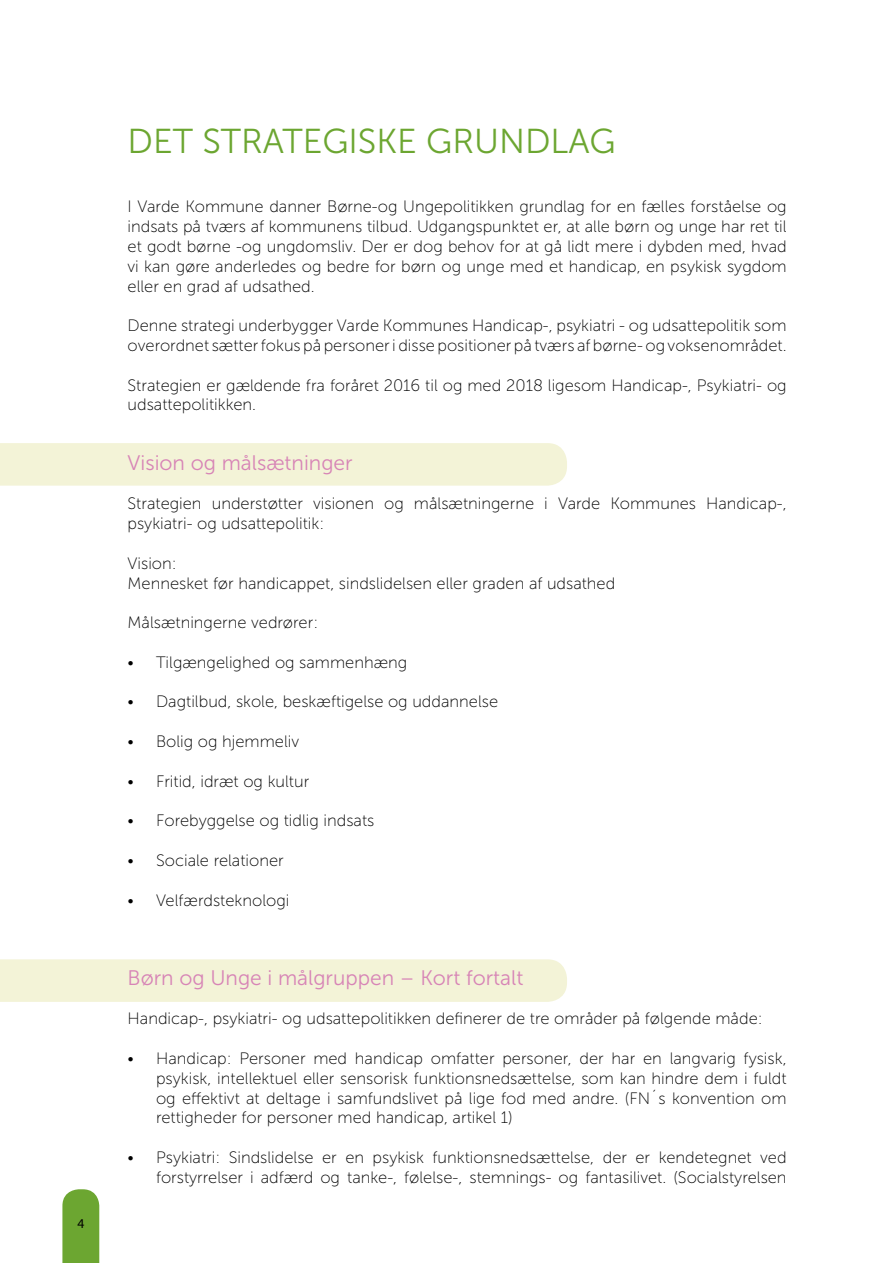
<style>
.page{position:relative;width:893px;height:1263px;background:#fff}
.page>*{position:absolute;margin:0;border:0;box-sizing:border-box;transform-origin:0 0}
.t1{font:34.5px "Museo Sans 300";color:#6ca631}
.t2{font:21px "Museo Sans 300";color:#d784b6}
.t3{font:16.5px/19.8px "Museo Sans 100";color:#000}
.t4{font:13.5px "Myriad Pro";color:#000}
</style>
<div class="page">
<div style="left:0;top:959px;width:567px;height:43px;background:#f3f3d7"></div>
<div style="left:0;top:443px;width:567px;height:43px;background:#f3f3d7"></div>
<svg style="left:62px;top:1189px;width:37px;height:74px;background:#73aa3c"></svg>
<p class="t4" style="left:77px;top:1215px;width:8px">4</p>
<h1 class="t1" style="left:128px;top:123px;width:490px">DET STRATEGISKE GRUNDLAG</h1>
<p class="t3" style="left:128px;top:197px;width:661px;text-align:justify">I Varde Kommune danner Børne-og Ungepolitikken grundlag for en fælles forståelse og indsats på tværs af kommunens tilbud. Udgangspunktet er, at alle børn og unge har ret til et godt børne -og ungdomsliv. Der er dog behov for at gå lidt mere i dybden med, hvad vi kan gøre anderledes og bedre for børn og unge med et handicap, en psykisk sygdom eller en grad af udsathed.</p>
<p class="t3" style="left:128px;top:316px;width:661px">Denne strategi underbygger Varde Kommunes Handicap-, psykiatri - og udsattepolitik som overordnet sætter fokus på personer i disse positioner på tværs af børne- og voksenområdet.</p>
<p class="t3" style="left:128px;top:375px;width:661px">Strategien er gældende fra foråret 2016 til og med 2018 ligesom Handicap-, Psykiatri- og udsattepolitikken.</p>
<p class="t2" style="left:128px;top:451px;width:227px">Vision og målsætninger</p>
<p class="t3" style="left:128px;top:494px;width:661px">Strategien understøtter visionen og målsætningerne i Varde Kommunes Handicap-, psykiatri- og udsattepolitik:</p>
<p class="t3" style="left:128px;top:553px;width:489px">Vision:<br>Mennesket før handicappet, sindslidelsen eller graden af udsathed</p>
<p class="t3" style="left:128px;top:613px;width:192px">Målsætningerne vedrører:</p>
<p class="t3" style="left:128px;top:652px;width:281px">• Tilgængelighed og sammenhæng</p>
<p class="t3" style="left:128px;top:692px;width:372px">• Dagtilbud, skole, beskæftigelse og uddannelse</p>
<p class="t3" style="left:128px;top:732px;width:173px">• Bolig og hjemmeliv</p>
<p class="t3" style="left:128px;top:771px;width:183px">• Fritid, idræt og kultur</p>
<p class="t3" style="left:128px;top:811px;width:248px">• Forebyggelse og tidlig indsats</p>
<p class="t3" style="left:128px;top:850px;width:158px">• Sociale relationer</p>
<p class="t3" style="left:128px;top:890px;width:163px">• Velfærdsteknologi</p>
<p class="t2" style="left:128px;top:966px;width:397px">Børn og Unge i målgruppen – Kort fortalt</p>
<p class="t3" style="left:128px;top:1009px;width:637px">Handicap-, psykiatri- og udsattepolitikken definerer de tre områder på følgende måde:</p>
<p class="t3" style="left:156px;top:1048px;width:632px;text-align:justify;text-indent:-28px">• Handicap: Personer med handicap omfatter personer, der har en langvarig fysisk, psykisk, intellektuel eller sensorisk funktionsnedsættelse, som kan hindre dem i fuldt og effektivt at deltage i samfundslivet på lige fod med andre. (FN´s konvention om rettigheder for personer med handicap, artikel 1)</p>
<p class="t3" style="left:128px;top:1147px;width:661px;text-align:right">• Psykiatri: Sindslidelse er en psykisk funktionsnedsættelse, der er kendetegnet ved forstyrrelser i adfærd og tanke-, følelse-, stemnings- og fantasilivet. (Socialstyrelsen</p>
</div>
